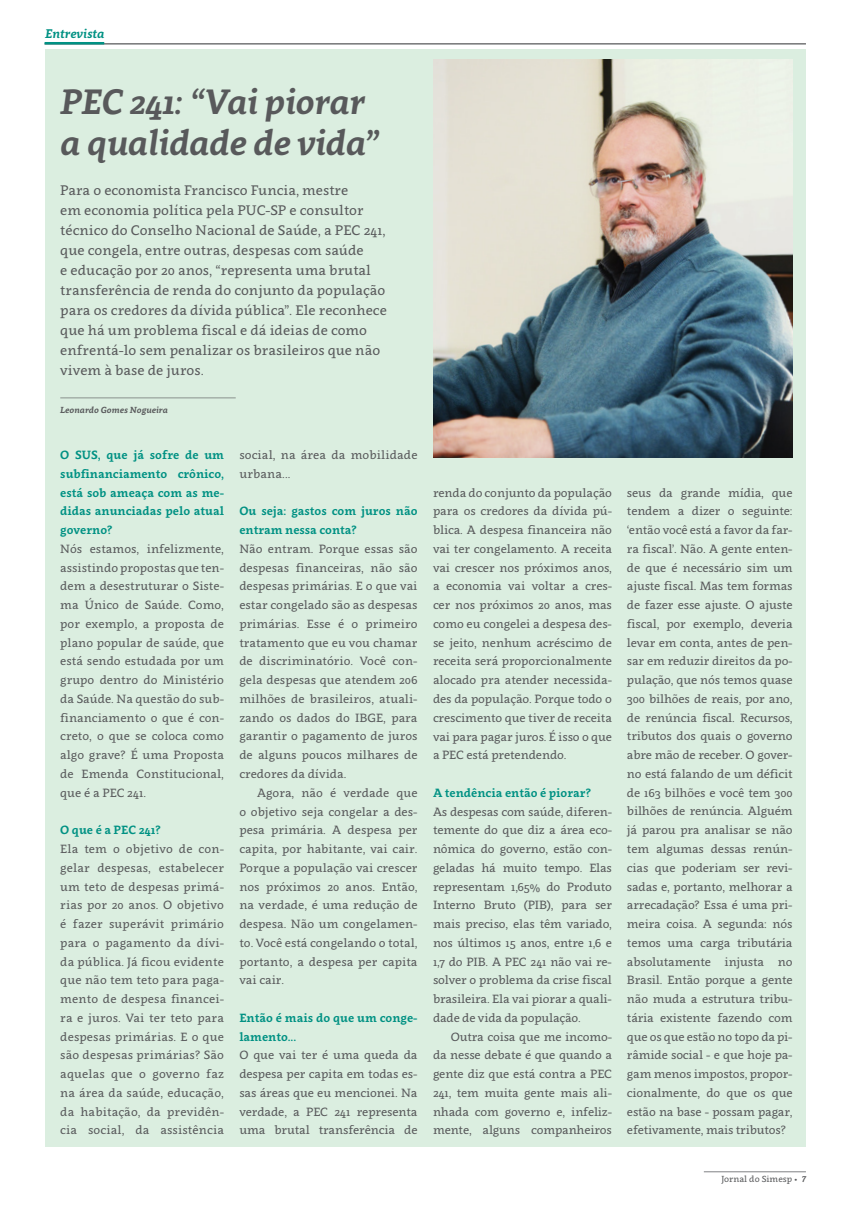
<style>
.page{position:relative;width:851px;height:1205px;background:#fff}
.page>*{position:absolute;margin:0;border:0;box-sizing:border-box;transform-origin:0 0}
.t1{font:italic 700 35px/41.2px "Clavo";letter-spacing:-.015em;color:#58595b}
.t2{font:13.75px/20px "Clavo";color:#58595b}
.t3{font:italic 700 12.5px "Clavo";color:#009183}
.t4{font:11.88px/18.8px "Clavo";letter-spacing:-.01em;color:#58595b;text-align:justify}
.t5{font:700 11.88px/18.8px "Clavo";color:#009183}
.t6{font:11.88px/18.8px "Clavo";letter-spacing:.01em;color:#58595b}
.t7{font:italic 700 8.75px "Clavo";color:#58595b}
.t8{font:8.75px "Clavo";color:#58595b}
.s1{font-weight:700;font-style:italic}
</style>
<div class="page">
<hr style="left:703px;top:1171px;width:102px;height:1px;background:#808285">
<hr style="left:45px;top:43px;width:760px;height:1px;background:#58595b">
<hr style="left:45px;top:42px;width:59px;height:2px;background:#009183">
<div style="left:45px;top:49px;width:760px;height:1097px;background:#dbeee0"></div>
<img style="left:433px;top:60px;width:359px;height:397px">
<hr style="left:60px;top:397px;width:176px;height:1px;background:#58595b">
<p class="t3" style="left:45px;top:24px;width:61px">Entrevista</p>
<h1 class="t1" style="left:60px;top:80px;width:320px">PEC 241: “Vai piorar a qualidade de vida”</h1>
<p class="t2" style="left:60px;top:180px;width:328px">Para o economista Francisco Funcia, mestre<br>em economia política pela PUC-SP e consultor técnico do Conselho Nacional de Saúde, a PEC 241, que congela, entre outras, despesas com saúde<br>e educação por 20 anos, “representa uma brutal transferência de renda do conjunto da população para os credores da dívida pública”. Ele reconhece que há um problema fiscal e dá ideias de como enfrentá-lo sem penalizar os brasileiros que não vivem à base de juros.</p>
<p class="t7" style="left:60px;top:404px;width:109px">Leonardo Gomes Nogueira</p>
<p class="t5" style="left:60px;top:445px;width:165px;text-align:justify">O SUS, que já sofre de um subfinanciamento crônico, está sob ameaça com as me&shy;didas anunciadas pelo atual governo?</p>
<p class="t4" style="left:60px;top:539px;width:165px">Nós estamos, infelizmente, assistindo propostas que ten&shy;dem a desestruturar o Siste&shy;ma Único de Saúde. Como, por exemplo, a proposta de plano popular de saúde, que está sendo estudada por um grupo dentro do Ministério da Saúde. Na questão do sub&shy;financiamento o que é con&shy;creto, o que se coloca como algo grave? É uma Proposta de Emenda Constitucional, que é a PEC 241.</p>
<p class="t5" style="left:60px;top:820px;width:102px">O que é a PEC 241?</p>
<p class="t4" style="left:60px;top:839px;width:165px">Ela tem o objetivo de con&shy;gelar despesas, estabelecer um teto de despesas primá&shy;rias por 20 anos. O objetivo é fazer superávit primário para o pagamento da dívi&shy;da pública. Já ficou evidente que não tem teto para paga&shy;mento de despesa financei&shy;ra e juros. Vai ter teto para despesas primárias. E o que são despesas primárias? São aquelas que o governo faz na área da saúde, educação, da habitação, da previdên&shy;cia social, da assistência</p>
<p class="t6" style="left:239px;top:445px;width:180px">social, na área da mobilidade urbana...</p>
<p class="t5" style="left:239px;top:501px;width:180px">Ou seja: gastos com juros não entram nessa conta?</p>
<p class="t4" style="left:239px;top:539px;width:180px">Não entram. Porque essas são despesas financeiras, não são despesas primárias. E o que vai estar congelado são as despesas primárias. Esse é o primeiro tratamento que eu vou chamar de discriminatório. Você con&shy;gela despesas que atendem 206 milhões de brasileiros, atuali&shy;zando os dados do IBGE, para garantir o pagamento de juros de alguns poucos milhares de credores da dívida.</p>
<p class="t4" style="left:239px;top:783px;width:180px;text-indent:18px">Agora, não é verdade que o objetivo seja congelar a des&shy;pesa primária. A despesa per capita, por habitante, vai cair.<br>Porque a população vai crescer nos próximos 20 anos. Então, na verdade, é uma redução de despesa. Não um congelamen&shy;to. Você está congelando o total, portanto, a despesa per capita vai cair.</p>
<p class="t5" style="left:239px;top:1008px;width:180px">Então é mais do que um conge&shy;lamento...</p>
<p class="t4" style="left:239px;top:1045px;width:180px">O que vai ter é uma queda da despesa per capita em todas es&shy;sas áreas que eu mencionei. Na verdade, a PEC 241 representa uma brutal transferência de</p>
<p class="t4" style="left:433px;top:483px;width:180px">renda do conjunto da população para os credores da dívida pú&shy;blica. A despesa financeira não vai ter congelamento. A receita vai crescer nos próximos anos, a economia vai voltar a cres&shy;cer nos próximos 20 anos, mas como eu congelei a despesa des&shy;se jeito, nenhum acréscimo de receita será proporcionalmente alocado pra atender necessida&shy;des da população. Porque todo o crescimento que tiver de receita vai para pagar juros. É isso o que a PEC está pretendendo.</p>
<p class="t5" style="left:433px;top:783px;width:160px">A tendência então é piorar?</p>
<p class="t4" style="left:433px;top:801px;width:180px">As despesas com saúde, diferen&shy;temente do que diz a área eco&shy;nômica do governo, estão con&shy;geladas há muito tempo. Elas representam 1,65% do Produto Interno Bruto (PIB), para ser mais preciso, elas têm variado, nos últimos 15 anos, entre 1,6 e 1,7 do PIB. A PEC 241 não vai re&shy;solver o problema da crise fiscal brasileira. Ela vai piorar a quali&shy;dade de vida da população.</p>
<p class="t4" style="left:433px;top:1026px;width:180px;text-indent:18px">Outra coisa que me incomo&shy;da nesse debate é que quando a gente diz que está contra a PEC 241, tem muita gente mais ali&shy;nhada com governo e, infeliz&shy;mente, alguns companheiros</p>
<p class="t4" style="left:627px;top:483px;width:167px">seus da grande mídia, que tendem a dizer o seguinte: ‘então você está a favor da far&shy;ra fiscal’. Não. A gente enten&shy;de que é necessário sim um ajuste fiscal. Mas tem formas de fazer esse ajuste. O ajuste fiscal, por exemplo, deveria levar em conta, antes de pen&shy;sar em reduzir direitos da po&shy;pulação, que nós temos quase 300 bilhões de reais, por ano, de renúncia fiscal. Recursos, tributos dos quais o governo abre mão de receber. O gover&shy;no está falando de um déficit de 163 bilhões e você tem 300 bilhões de renúncia. Alguém já parou pra analisar se não tem algumas dessas renún&shy;cias que poderiam ser revi&shy;sadas e, portanto, melhorar a arrecadação? Essa é uma pri&shy;meira coisa. A segunda: nós temos uma carga tributária absolutamente injusta no Brasil. Então porque a gente não muda a estrutura tribu&shy;tária existente fazendo com que os que estão no topo da pi&shy;râmide social - e que hoje pa&shy;gam menos impostos, propor&shy;cionalmente, do que os que estão na base - possam pagar, efetivamente, mais tributos?</p>
<p class="t8" style="left:721px;top:1172px;width:86px">Jornal do Simesp • <span class="s1">7</span></p>
</div>
